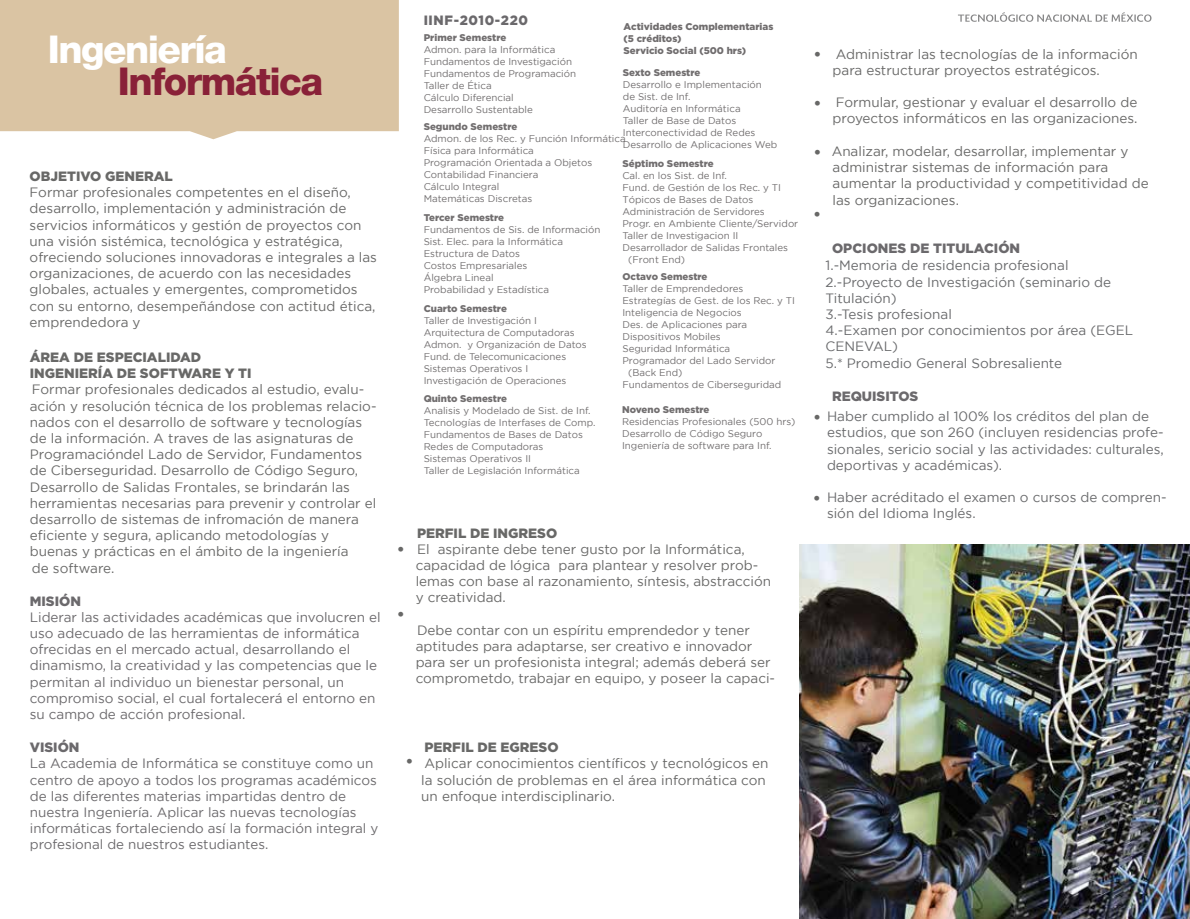
<style>
.page{position:relative;width:1190px;height:919px;background:#fff}
.page>*{position:absolute;margin:0;border:0;box-sizing:border-box;transform-origin:0 0}
.t1{font:800 38.4px "Helvetica Neue LT Std";letter-spacing:-.04em;color:#892138}
.t2{font:800 38.4px "Helvetica Neue LT Std";letter-spacing:-.04em;color:#fff}
.t3{font:13.5px/16.2px "Gotham";color:#686867}
.t4{font:13.5px/16.2px "Gotham";color:#6b696c}
.t5{font:13.5px/16.2px "Gotham";color:#696a6c}
.t6{font:900 13.5px/16.2px "Gotham";color:#686867}
.t7{font:900 13.5px "Gotham";color:#6b696c}
.t8{font:900 13.5px "Gotham";letter-spacing:.05em;color:#6b696c}
.t9{font:13.5px "Helvetica Neue LT Std";color:#686867}
.t10{font:13.35px/16px "Gotham";color:#6b696c}
.t11{font:9.75px/12px "Gotham";color:#716e6f}
.t12{font:900 9.75px "Gotham";color:#716e6f}
.t13{font:900 9.75px/12px "Gotham";color:#706d6e}
.s1{font-size:13.5px}
</style>
<div class="page">
<svg style="left:958px;top:12px;width:193px;height:10px"></svg>
<div style="left:0;top:0;width:399px;height:139px;background:#dac4a3"></div>
<img style="left:799px;top:545px;width:390px;height:374px">
<h1 class="t2" style="left:48px;top:26px;width:181px">Ingeniería</h1>
<h1 class="t1" style="left:118px;top:59px;width:207px">Informática</h1>
<p class="t6" style="left:30px;top:168px;width:145px">OBJETIVO GENERAL</p>
<p class="t3" style="left:30px;top:184px;width:349px">Formar profesionales competentes en el diseño, desarrollo, implementación y administración de servicios informáticos y gestión de proyectos con una visión sistémica, tecnológica y estratégica, ofreciendo soluciones innovadoras e integrales a las organizaciones, de acuerdo con las necesidades globales, actuales y emergentes, comprometidos con su entorno, desempeñándose con actitud ética, emprendedora y</p>
<p class="t6" style="left:30px;top:349px;width:223px">ÁREA DE ESPECIALIDAD<br>INGENIERÍA DE SOFTWARE Y TI</p>
<p class="t3" style="left:30px;top:381px;width:348px">Formar profesionales dedicados al estudio, evalu&shy;ación y resolución técnica de los problemas relacio&shy;nados con el desarrollo de software y tecnologías de la información. A traves de las asignaturas de Programacióndel Lado de Servidor, Fundamentos de Ciberseguridad. Desarrollo de Código Seguro, Desarrollo de Salidas Frontales, se brindarán las herramientas necesarias para prevenir y controlar el desarrollo de sistemas de infromación de manera eficiente y segura, aplicando metodologías y buenas y prácticas en el ámbito de la ingeniería<br>de software.</p>
<p class="t7" style="left:30px;top:593px;width:53px">MISIÓN</p>
<p class="t4" style="left:30px;top:609px;width:352px">Liderar las actividades académicas que involucren el uso adecuado de las herramientas de informática ofrecidas en el mercado actual, desarrollando el dinamismo, la creatividad y las competencias que le permitan al individuo un bienestar personal, un compromiso social, el cual fortalecerá el entorno en su campo de acción profesional.</p>
<p class="t7" style="left:30px;top:739px;width:51px">VISIÓN</p>
<p class="t4" style="left:30px;top:755px;width:348px">La Academia de Informática se constituye como un centro de apoyo a todos los programas académicos de las diferentes materias impartidas dentro de</p>
<p class="t10" style="left:30px;top:804px;width:350px"><span class="s1">nuestra Ingeniería.</span> Aplicar las nuevas tecnologías informáticas fortaleciendo así la formación integral y profesional de nuestros estudiantes.</p>
<p class="t8" style="left:423px;top:13px;width:106px">IINF-2010-220</p>
<p class="t13" style="left:623px;top:21px;width:151px">Actividades Complementarias (5 créditos)<br>Servicio Social (500 hrs)</p>
<p class="t12" style="left:423px;top:32px;width:84px">Primer Semestre</p>
<p class="t11" style="left:423px;top:44px;width:154px">Admon. para la Informática<br>Fundamentos de Investigación<br>Fundamentos de Programación<br>Taller de Ética<br>Cálculo Diferencial<br>Desarrollo Sustentable</p>
<p class="t12" style="left:423px;top:121px;width:95px">Segundo Semestre</p>
<p class="t11" style="left:423px;top:133px;width:203px">Admon. de los Rec. y Función Informática<br>Física para Informática<br>Programación Orientada a Objetos<br>Contabilidad Financiera<br>Cálculo Integral<br>Matemáticas Discretas</p>
<p class="t12" style="left:423px;top:212px;width:82px">Tercer Semestre</p>
<p class="t11" style="left:423px;top:223px;width:178px">Fundamentos de Sis. de Información<br>Sist. Elec. para la Informática<br>Estructura de Datos<br>Costos Empresariales<br>Álgebra Lineal<br>Probabilidad y Estadística</p>
<p class="t12" style="left:423px;top:303px;width:85px">Cuarto Semestre</p>
<p class="t11" style="left:423px;top:315px;width:164px">Taller de Investigación I<br>Arquitectura de Computadoras<br>Admon. y Organización de Datos<br>Fund. de Telecomunicaciones<br>Sistemas Operativos I<br>Investigación de Operaciones</p>
<p class="t12" style="left:622px;top:67px;width:79px">Sexto Semestre</p>
<p class="t11" style="left:622px;top:79px;width:156px">Desarrollo e Implementación<br>de Sist. de Inf.<br>Auditoría en Informática<br>Taller de Base de Datos<br>Interconectividad de Redes<br>Desarrollo de Aplicaciones Web</p>
<p class="t12" style="left:622px;top:158px;width:93px">Séptimo Semestre</p>
<p class="t11" style="left:622px;top:169px;width:106px">Cal. en los Sist. de Inf.</p>
<p class="t11" style="left:622px;top:181px;width:160px">Fund. de Gestión de los Rec. y TI</p>
<p class="t11" style="left:622px;top:193px;width:132px">Tópicos de Bases de Datos</p>
<p class="t11" style="left:622px;top:205px;width:144px">Administración de Servidores</p>
<p class="t11" style="left:622px;top:217px;width:177px">Progr. en Ambiente Cliente/Servidor</p>
<p class="t11" style="left:622px;top:229px;width:117px">Taller de Investigacion II</p>
<p class="t11" style="left:622px;top:241px;width:167px">Desarrollador de Salidas Frontales</p>
<p class="t11" style="left:628px;top:253px;width:58px">(Front End)</p>
<p class="t12" style="left:622px;top:271px;width:87px">Octavo Semestre</p>
<p class="t11" style="left:622px;top:282px;width:122px">Taller de Emprendedores</p>
<p class="t11" style="left:622px;top:294px;width:174px">Estrategías de Gest. de los Rec. y TI</p>
<p class="t11" style="left:622px;top:306px;width:121px">Inteligencia de Negocios</p>
<p class="t11" style="left:622px;top:318px;width:126px">Des. de Aplicaciones para</p>
<p class="t11" style="left:622px;top:330px;width:100px">Dispositivos Mobiles</p>
<p class="t11" style="left:622px;top:342px;width:109px">Seguridad Informática</p>
<p class="t11" style="left:622px;top:354px;width:155px">Programador del Lado Servidor</p>
<p class="t11" style="left:628px;top:366px;width:56px">(Back End)</p>
<p class="t11" style="left:622px;top:378px;width:160px">Fundamentos de Ciberseguridad</p>
<p class="t12" style="left:622px;top:404px;width:89px">Noveno Semestre</p>
<p class="t11" style="left:622px;top:416px;width:175px">Residencias Profesionales (500 hrs)<br>Desarrollo de Código Seguro<br>Ingeniería de software para Inf.</p>
<p class="t12" style="left:423px;top:393px;width:85px">Quinto Semestre</p>
<p class="t11" style="left:423px;top:404px;width:173px">Analisis y Modelado de Sist. de Inf.<br>Tecnologías de Interfases de Comp.<br>Fundamentos de Bases de Datos<br>Redes de Computadoras<br>Sistemas Operativos II<br>Taller de Legislación Informática</p>
<p class="t9" style="left:397px;top:541px;width:8px">•</p>
<p class="t9" style="left:397px;top:606px;width:8px">•</p>
<p class="t6" style="left:417px;top:524px;width:142px">PERFIL DE INGRESO</p>
<p class="t3" style="left:415px;top:541px;width:357px">El aspirante debe tener gusto por la Informática, capacidad de lógica para plantear y resolver prob&shy;lemas con base al razonamiento, síntesis, abstracción y creatividad.</p>
<p class="t3" style="left:415px;top:622px;width:361px">Debe contar con un espíritu emprendedor y tener aptitudes para adaptarse, ser creativo e innovador para ser un profesionista integral; además deberá ser comprometdo, trabajar en equipo, y poseer la capaci-</p>
<p class="t9" style="left:814px;top:46px;width:8px">•</p>
<p class="t9" style="left:814px;top:95px;width:8px">•</p>
<p class="t9" style="left:814px;top:144px;width:8px">•</p>
<p class="t9" style="left:813px;top:206px;width:8px">•</p>
<p class="t3" style="left:832px;top:46px;width:306px">Administrar las tecnologías de la información para estructurar proyectos estratégicos.</p>
<p class="t3" style="left:832px;top:94px;width:306px">Formular, gestionar y evaluar el desarrollo de proyectos informáticos en las organizaciones.</p>
<p class="t3" style="left:831px;top:143px;width:318px">Analizar, modelar, desarrollar, implementar y administrar sistemas de información para aumentar la productividad y competitividad de las organizaciones.</p>
<p class="t7" style="left:832px;top:240px;width:190px">OPCIONES DE TITULACIÓN</p>
<p class="t5" style="left:825px;top:257px;width:309px">1.-Memoria de residencia profesional<br>2.-Proyecto de Investigación (seminario de<br>Titulación)<br>3.-Tesis profesional<br>4.-Examen por conocimientos por área (EGEL<br>CENEVAL)<br>5.* Promedio General Sobresaliente</p>
<p class="t9" style="left:813px;top:409px;width:8px">•</p>
<p class="t9" style="left:813px;top:490px;width:8px">•</p>
<p class="t7" style="left:832px;top:388px;width:88px">REQUISITOS</p>
<p class="t5" style="left:826px;top:408px;width:338px">Haber cumplido al 100% los créditos del plan de estudios, que son 260 (incluyen residencias profe&shy;sionales, sericio social y las actividades: culturales, deportivas y académicas).</p>
<p class="t5" style="left:826px;top:489px;width:341px">Haber acréditado el examen o cursos de compren&shy;sión del Idioma Inglés.</p>
<p class="t9" style="left:406px;top:753px;width:8px">•</p>
<p class="t6" style="left:424px;top:739px;width:136px">PERFIL DE EGRESO</p>
<p class="t3" style="left:421px;top:755px;width:349px">Aplicar conocimientos científicos y tecnológicos en la solución de problemas en el área informática con un enfoque interdisciplinario.</p>
</div>
